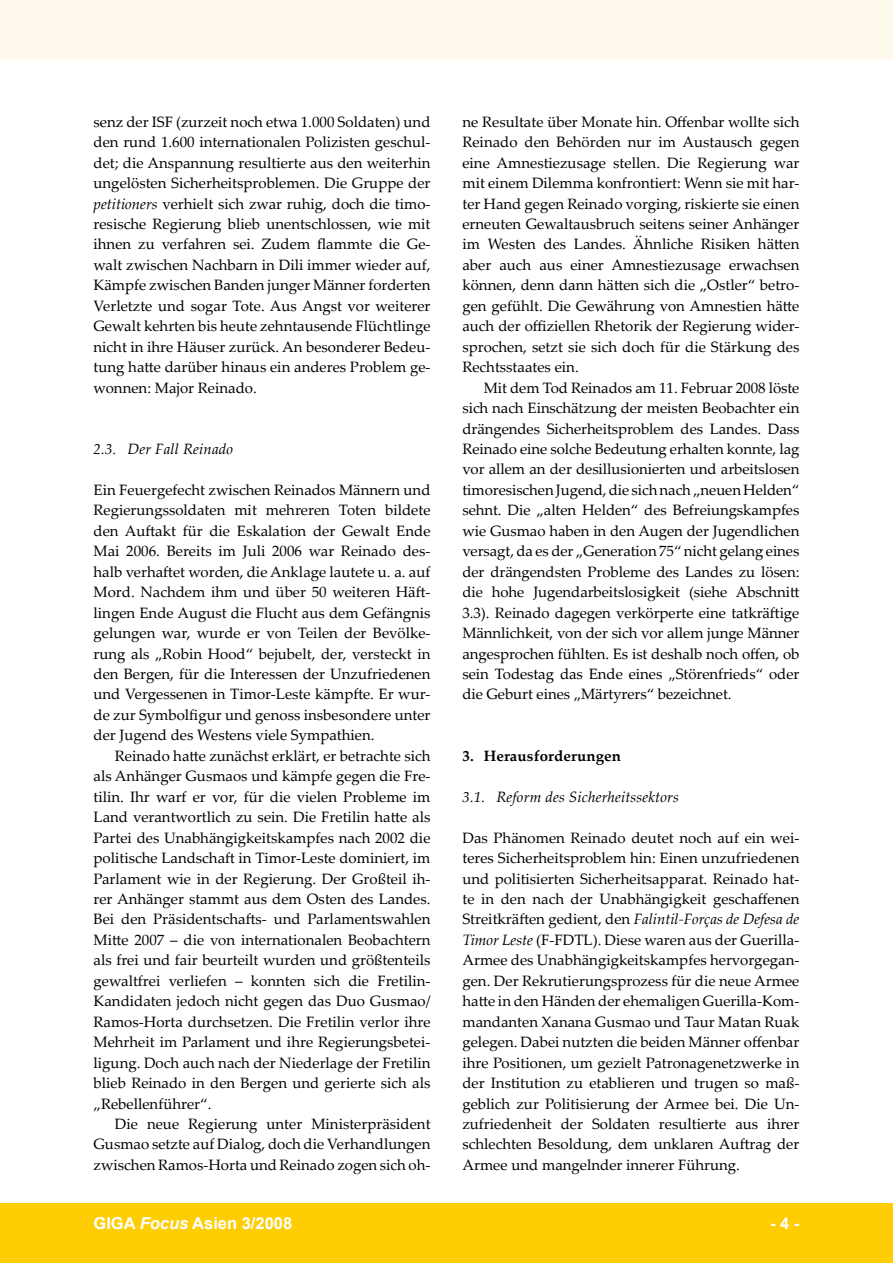
<style>
.page{position:relative;width:893px;height:1263px;background:#fff}
.page>*{position:absolute;margin:0;border:0;box-sizing:border-box;transform-origin:0 0}
.t1{font:700 16.5px "Arial";color:#fff}
.t2{font:15px/20.4px "Palatino Linotype";color:#000;text-align:justify}
.t3{font:italic 15px "Palatino Linotype";letter-spacing:.01em;color:#000}
.t4{font:700 15px "Palatino Linotype";letter-spacing:.01em;color:#000}
.s1{font-style:italic}
</style>
<div class="page">
<div style="left:0;top:1203px;width:893px;height:60px;background:#fecd04"></div>
<div style="left:0;top:1px;width:893px;height:59px;background:#fffaed"></div>
<p class="t2" style="left:94px;top:111px;width:338px">senz der ISF (zurzeit noch etwa 1.000 Soldaten) und den rund 1.600 internationalen Polizisten geschul&shy;det; die Anspannung resultierte aus den weiterhin ungelösten Sicherheitsproblemen. Die Gruppe der <span class="s1">petitioners</span> verhielt sich zwar ruhig, doch die timo&shy;resische Regierung blieb unentschlossen, wie mit ihnen zu verfahren sei. Zudem flammte die Ge&shy;walt zwischen Nachbarn in Dili immer wieder auf, Kämpfe zwischen Banden junger Männer forderten Verletzte und sogar Tote. Aus Angst vor weiterer Gewalt kehrten bis heute zehntausende Flüchtlinge nicht in ihre Häuser zurück. An besonderer Bedeu&shy;tung hatte darüber hinaus ein anderes Problem ge&shy;wonnen: Major Reinado.</p>
<p class="t3" style="left:94px;top:438px;width:141px">2.3. Der Fall Reinado</p>
<p class="t2" style="left:94px;top:479px;width:338px">Ein Feuergefecht zwischen Reinados Männern und Regierungssoldaten mit mehreren Toten bildete den Auftakt für die Eskalation der Gewalt Ende Mai 2006. Bereits im Juli 2006 war Reinado des&shy;halb verhaftet worden, die Anklage lautete u. a. auf Mord. Nachdem ihm und über 50 weiteren Häft&shy;lingen Ende August die Flucht aus dem Gefängnis gelungen war, wurde er von Teilen der Bevölke&shy;rung als „Robin Hood“ bejubelt, der, versteckt in den Bergen, für die Interessen der Unzufriedenen und Vergessenen in Timor-Leste kämpfte. Er wur&shy;de zur Symbolfigur und genoss insbesondere unter der Jugend des Westens viele Sympathien.</p>
<p class="t2" style="left:94px;top:745px;width:338px;text-indent:21px">Reinado hatte zunächst erklärt, er betrachte sich als Anhänger Gusmaos und kämpfe gegen die Fre&shy;tilin. Ihr warf er vor, für die vielen Probleme im Land verantwortlich zu sein. Die Fretilin hatte als Partei des Unabhängigkeitskampfes nach 2002 die politische Landschaft in Timor-Leste dominiert, im Parlament wie in der Regierung. Der Großteil ih&shy;rer Anhänger stammt aus dem Osten des Landes.<br>Bei den Präsidentschafts- und Parlamentswahlen Mitte 2007 – die von internationalen Beobachtern als frei und fair beurteilt wurden und größtenteils gewaltfrei verliefen – konnten sich die Fretilin-Kandidaten jedoch nicht gegen das Duo Gusmao/ Ramos-Horta durchsetzen. Die Fretilin verlor ihre Mehrheit im Parlament und ihre Regierungsbetei&shy;ligung. Doch auch nach der Niederlage der Fretilin blieb Reinado in den Bergen und gerierte sich als „Rebellenführer“.</p>
<p class="t2" style="left:94px;top:1113px;width:338px;text-indent:21px">Die neue Regierung unter Ministerpräsident Gusmao setzte auf Dialog, doch die Verhandlungen zwischen Ramos-Horta und Reinado zogen sich oh-</p>
<p class="t2" style="left:462px;top:111px;width:338px">ne Resultate über Monate hin. Offenbar wollte sich Reinado den Behörden nur im Austausch gegen eine Amnestiezusage stellen. Die Regierung war mit einem Dilemma konfrontiert: Wenn sie mit har&shy;ter Hand gegen Reinado vorging, riskierte sie einen erneuten Gewaltausbruch seitens seiner Anhänger im Westen des Landes. Ähnliche Risiken hätten aber auch aus einer Amnestiezusage erwachsen können, denn dann hätten sich die „Ostler“ betro&shy;gen gefühlt. Die Gewährung von Amnestien hätte auch der offiziellen Rhetorik der Regierung wider&shy;sprochen, setzt sie sich doch für die Stärkung des Rechtsstaates ein.</p>
<p class="t2" style="left:462px;top:377px;width:339px;text-indent:21px">Mit dem Tod Reinados am 11. Februar 2008 löste sich nach Einschätzung der meisten Beobachter ein drängendes Sicherheitsproblem des Landes. Dass Reinado eine solche Bedeutung erhalten konnte, lag vor allem an der desillusionierten und arbeitslosen timoresischen Jugend, die sich nach „neuen Helden“ sehnt. Die „alten Helden“ des Befreiungskampfes wie Gusmao haben in den Augen der Jugendlichen versagt, da es der „Generation 75“ nicht gelang eines der drängendsten Probleme des Landes zu lösen: die hohe Jugendarbeitslosigkeit (siehe Abschnitt 3.3). Reinado dagegen verkörperte eine tatkräftige Männlichkeit, von der sich vor allem junge Männer angesprochen fühlten. Es ist deshalb noch offen, ob sein Todestag das Ende eines „Störenfrieds“ oder die Geburt eines „Märtyrers“ bezeichnet.</p>
<p class="t4" style="left:462px;top:745px;width:160px">3. Herausforderungen</p>
<p class="t3" style="left:462px;top:786px;width:218px">3.1. Reform des Sicherheitssektors</p>
<p class="t2" style="left:462px;top:827px;width:338px">Das Phänomen Reinado deutet noch auf ein wei&shy;teres Sicherheitsproblem hin: Einen unzufriedenen und politisierten Sicherheitsapparat. Reinado hat&shy;te in den nach der Unabhängigkeit geschaffenen Streitkräften gedient, den <span class="s1">Falintil-Forças de Defesa de Timor Leste</span> (F-FDTL). Diese waren aus der Guerilla-Armee des Unabhängigkeitskampfes hervorgegan&shy;gen. Der Rekrutierungsprozess für die neue Armee hatte in den Händen der ehemaligen Guerilla-Kom&shy;mandanten Xanana Gusmao und Taur Matan Ruak gelegen. Dabei nutzten die beiden Männer offenbar ihre Positionen, um gezielt Patronagenetzwerke in der Institution zu etablieren und trugen so maß&shy;geblich zur Politisierung der Armee bei. Die Un&shy;zufriedenheit der Soldaten resultierte aus ihrer schlechten Besoldung, dem unklaren Auftrag der Armee und mangelnder innerer Führung.</p>
<p class="t1" style="left:94px;top:1212px;width:200px">GIGA <span class="s1">Focus</span> Asien 3/2008</p>
<p class="t1" style="left:770px;top:1212px;width:31px">- -</p>
</div>
